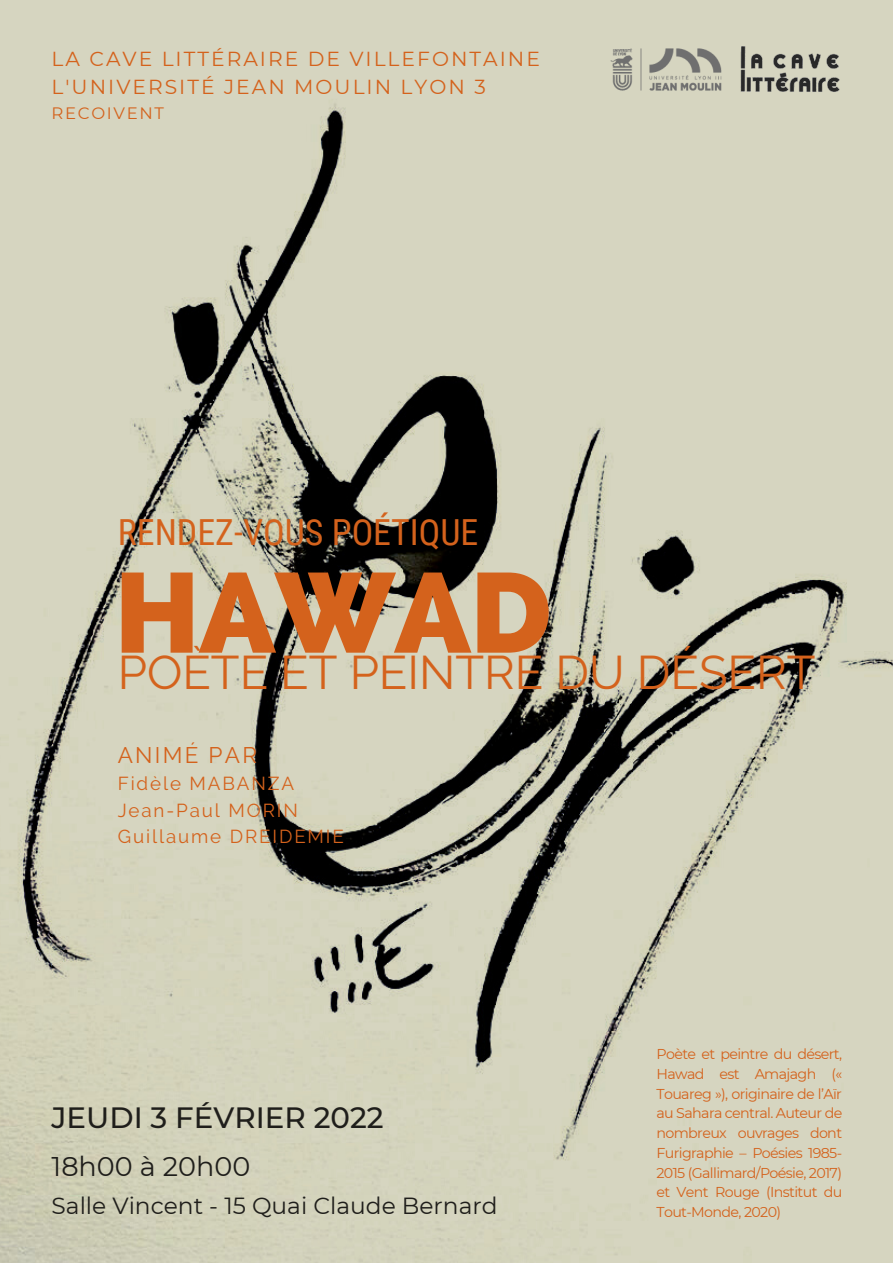
<style>
.page{position:relative;width:893px;height:1263px;background:#fff}
.page>*{position:absolute;margin:0;border:0;box-sizing:border-box;transform-origin:0 0}
.t1{font:800 112.88px "Raleway";color:#d4621c}
.t2{font:47.03px "Raleway";color:#d4621c}
.t3{font:35.92px "Roboto Condensed";color:#d4621c}
.t4{font:500 29.33px "Montserrat";color:#1f1e1b}
.t5{font:27.08px "Montserrat";color:#1f1e1b}
.t6{font:23.33px "Montserrat";color:#1f1e1b}
.t7{font:22.5px "Raleway";letter-spacing:.1em;color:#d4621c}
.t8{font:20.25px "Montserrat";letter-spacing:.1em;color:#d4621c}
.t9{font:18.75px "Raleway";letter-spacing:.1em;color:#d4621c}
.t10{font:16.5px "Montserrat";letter-spacing:.1em;color:#d4621c}
.t11{font:14.25px/19.7px "Montserrat";letter-spacing:-.045em;color:#d4621c;text-align:justify}
</style>
<div class="page">
<img style="left:0;top:0;width:893px;height:1263px">
<img style="left:608px;top:46px;width:116px;height:47px">
<img style="left:737px;top:46px;width:105px;height:47px">
<p class="t8" style="left:52px;top:46px;width:490px">LA CAVE LITTÉRAIRE DE VILLEFONTAINE</p>
<p class="t8" style="left:52px;top:75px;width:436px">L'UNIVERSITÉ JEAN MOULIN LYON 3</p>
<p class="t10" style="left:52px;top:103px;width:114px">RECOIVENT</p>
<p class="t3" style="left:118px;top:512px;width:362px">RENDEZ-VOUS POÉTIQUE</p>
<p class="t1" style="left:115px;top:546px;width:438px">HAWAD</p>
<p class="t2" style="left:118px;top:645px;width:699px">POÈTE ET PEINTRE DU DÉSERT</p>
<p class="t7" style="left:118px;top:742px;width:141px">ANIMÉ PAR</p>
<p class="t9" style="left:118px;top:773px;width:178px">Fidèle MABANZA</p>
<p class="t9" style="left:118px;top:799px;width:182px">Jean-Paul MORIN</p>
<p class="t9" style="left:118px;top:826px;width:228px">Guillaume DREIDEMIE</p>
<p class="t4" style="left:52px;top:1100px;width:334px">JEUDI 3 FÉVRIER 2022</p>
<p class="t5" style="left:52px;top:1149px;width:200px">18h00 à 20h00</p>
<p class="t6" style="left:52px;top:1192px;width:447px">Salle Vincent - 15 Quai Claude Bernard</p>
<p class="t11" style="left:656px;top:1044px;width:187px">Poète et peintre du désert, Hawad est Amajagh (« Touareg »), originaire de l’Aïr au Sahara central. Auteur de nombreux ouvrages dont Furigraphie – Poésies 1985- 2015 (Gallimard/Poésie, 2017) et Vent Rouge (Institut du Tout-Monde, 2020)</p>
</div>
